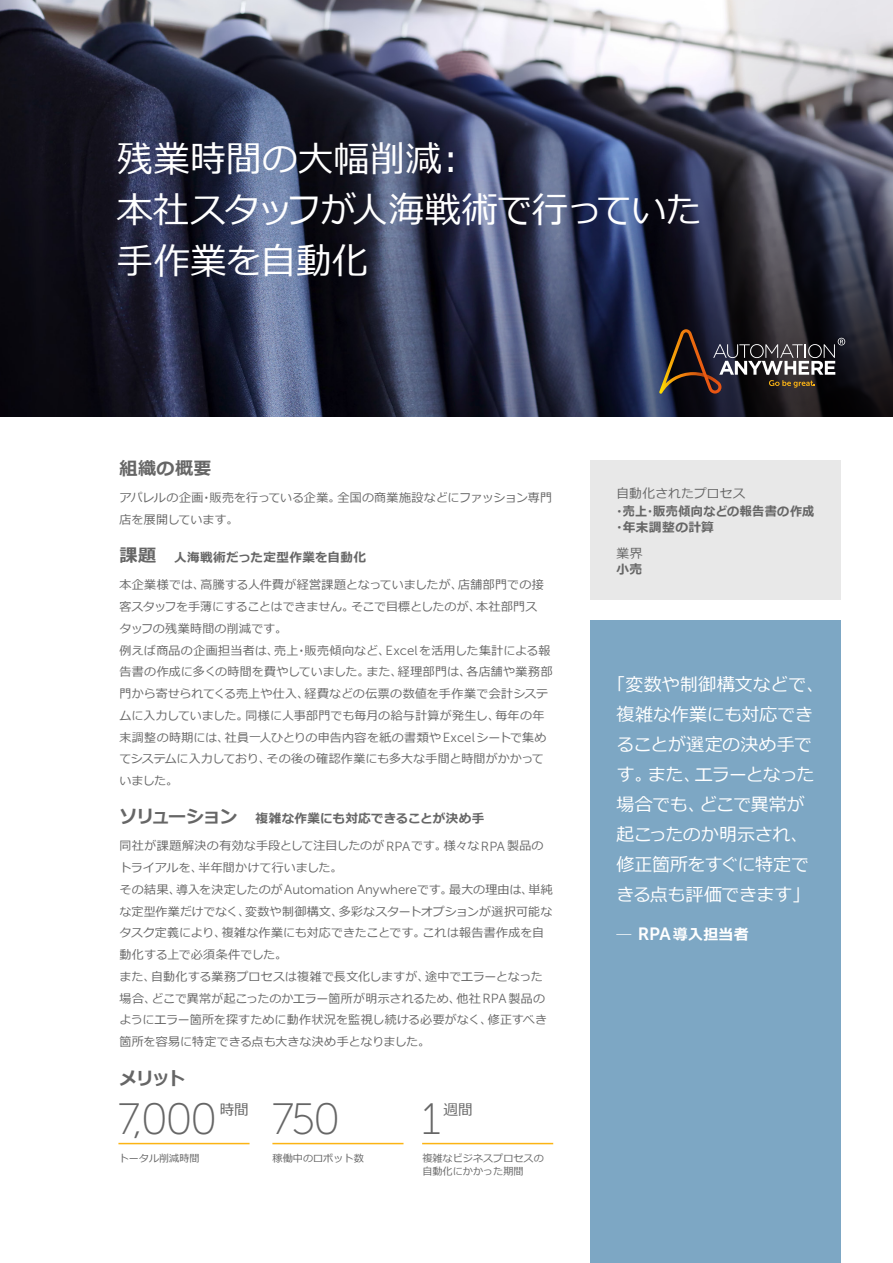
<style>
.page{position:relative;width:893px;height:1263px;background:#fff}
.page>*{position:absolute;margin:0;border:0;box-sizing:border-box;transform-origin:0 0}
.t1{font:43.8px "Museo Sans 100";letter-spacing:-.06em;color:#666}
.t2{font:36px/51px "Meiryo";letter-spacing:-.005em;color:#fff}
.t3{font:18px/30px "Meiryo";letter-spacing:-.02em;color:#fff;text-align:center}
.t4{font:700 18px "Meiryo";letter-spacing:.02em;color:#666}
.t5{font:700 15px "Meiryo";letter-spacing:.015em;color:#fff}
.t6{font:14.7px "Meiryo";color:#666}
.t7{font:700 12.75px/16.5px "Meiryo";letter-spacing:.03em;color:#666}
.t8{font:12.75px "Meiryo";letter-spacing:.015em;color:#666}
.t9{font:700 12.6px "Meiryo";letter-spacing:.025em;color:#666}
.t10{font:12px/21.8px "Meiryo";letter-spacing:.005em;color:#666}
.t11{font:10.2px/13.5px "Meiryo";color:#666}
.s1{font-size:18px}
.s2{font-family:"Museo Sans 300";font-size:13.2px}
.s3{font-family:"Museo Sans 700";font-weight:400;font-size:17.7px}
</style>
<div class="page">
<svg style="left:0;top:0;width:893px;height:417px;background:#44475a"></svg>
<div style="left:591px;top:460px;width:250px;height:140px;background:#e8e8e8"></div>
<div style="left:591px;top:620px;width:250px;height:643px;background:#7da7c4"></div>
<hr style="left:118px;top:1143px;width:132px;height:1px;background:#fcb414">
<hr style="left:272px;top:1143px;width:131px;height:1px;background:#fcb414">
<hr style="left:422px;top:1143px;width:131px;height:1px;background:#fcb414">
<svg style="left:659px;top:329px;width:186px;height:65px;background:#3b3435"></svg>
<h2 class="t2" style="left:117px;top:135px;width:586px">残業時間の大幅削減：<br>本社スタッフが人海戦術で行っていた手作業を自動化</h2>
<h3 class="t4" style="left:120px;top:456px;width:93px">組織の概要</h3>
<p class="t10" style="left:120px;top:488px;width:434px">アパレルの企画・販売を行っている企業。全国の商業施設などにファッション専門店を展開しています。</p>
<p class="t9" style="left:120px;top:549px;width:248px"><span class="s1">課題　</span>人海戦術だった定型作業を自動化</p>
<p class="t10" style="left:120px;top:575px;width:435px">本企業様では、高騰する人件費が経営課題となっていましたが、店舗部門での接客スタッフを手薄にすることはできません。そこで目標としたのが、本社部門ス<br>タッフの残業時間の削減です。<br>例えば商品の企画担当者は、売上・販売傾向など、<span class="s2">Excel</span>を活用した集計による報告書の作成に多くの時間を費やしていました。また、経理部門は、各店舗や業務部門から寄せられてくる売上や仕入、経費などの伝票の数値を手作業で会計システムに入力していました。同様に人事部門でも毎月の給与計算が発生し、毎年の年末調整の時期には、社員一人ひとりの申告内容を紙の書類や<span class="s2">Excel</span>シートで集めてシステムに入力しており、その後の確認作業にも多大な手間と時間がかかっていました。</p>
<p class="t9" style="left:120px;top:810px;width:366px"><span class="s1">ソリューション　</span>複雑な作業にも対応できることが決め手</p>
<p class="t10" style="left:120px;top:836px;width:435px">同社が課題解決の有効な手段として注目したのが<span class="s2">RPA</span>です。様々な<span class="s2">RPA</span> 製品のトライアルを、半年間かけて行いました。<br>その結果、導入を決定したのが<span class="s2">Automation Anywhere</span>です。最大の理由は、単純な定型作業だけでなく、変数や制御構文、多彩なスタートオプションが選択可能なタスク定義により、複雑な作業にも対応できたことです。これは報告書作成を自動化する上で必須条件でした。<br>また、自動化する業務プロセスは複雑で長文化しますが、途中でエラーとなった場合、どこで異常が起こったのかエラー箇所が明示されるため、他社<span class="s2">RPA</span> 製品のようにエラー箇所を探すために動作状況を監視し続ける必要がなく、修正すべき箇所を容易に特定できる点も大きな決め手となりました。</p>
<h3 class="t4" style="left:120px;top:1065px;width:67px">メリット</h3>
<p class="t6" style="left:220px;top:1099px;width:31px">時間</p>
<p class="t6" style="left:443px;top:1099px;width:31px">週間</p>
<h1 class="t1" style="left:118px;top:1096px;width:101px">7,000</h1>
<h1 class="t1" style="left:272px;top:1096px;width:70px">750</h1>
<h1 class="t1" style="left:421px;top:1096px;width:21px">1</h1>
<p class="t11" style="left:119px;top:1152px;width:82px">トータル削減時間</p>
<p class="t11" style="left:273px;top:1152px;width:93px">稼働中のロボット数</p>
<p class="t11" style="left:422px;top:1152px;width:123px">複雑なビジネスプロセスの自動化にかかった期間</p>
<p class="t8" style="left:616px;top:484px;width:131px">自動化されたプロセス</p>
<p class="t7" style="left:613px;top:504px;width:203px">・売上・販売傾向などの報告書の作成・年末調整の計算</p>
<p class="t8" style="left:616px;top:544px;width:28px">業界</p>
<p class="t7" style="left:616px;top:562px;width:27px">小売</p>
<h3 class="t3" style="left:607px;top:670px;width:218px">「変数や制御構文などで、複雑な作業にも対応できることが選定の決め手です。また、エラーとなった場合でも、どこで異常が<br>起こったのか明示され、<br>修正箇所をすぐに特定で<br>きる点も評価できます」</h3>
<p class="t5" style="left:616px;top:924px;width:134px">─ <span class="s3">RPA</span>導入担当者</p>
</div>
